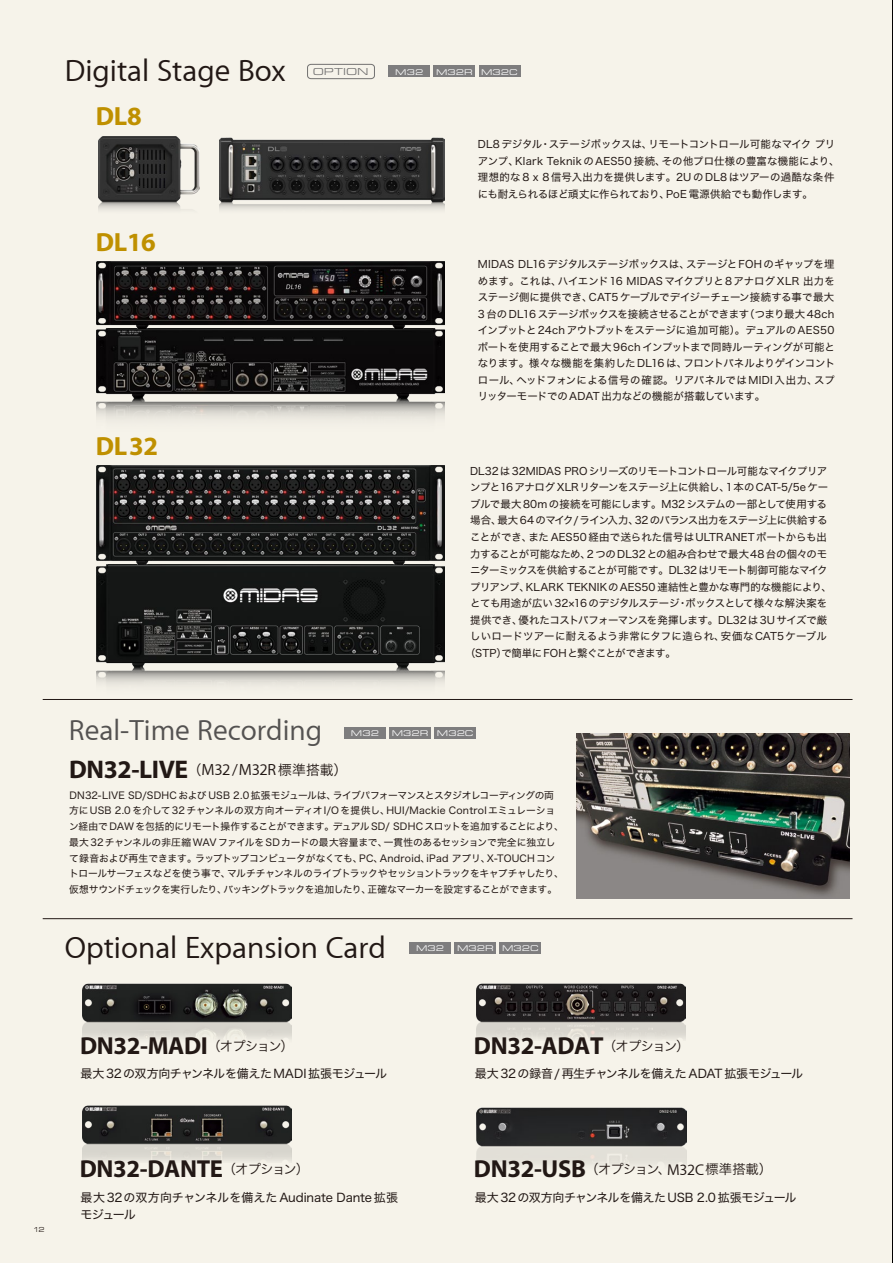
<style>
.page{position:relative;width:893px;height:1263px;background:#f6f3ea}
.page>*{position:absolute;margin:0;border:0;box-sizing:border-box;transform-origin:0 0}
.t1{font:31.35px "Myriad Apple Text";color:#221815}
.t2{font:29.55px "Myriad Apple Text";color:#545251}
.t3{font:700 26.4px "Myriad Pro";letter-spacing:-.015em;color:#bf9000}
.t4{font:700 25.5px "Myriad Pro";letter-spacing:-.015em;color:#221815}
.t5{font:700 24.6px "Myriad Pro";letter-spacing:-.015em;color:#221815}
.t6{font:13.35px "Hira Kaku Pro W3";letter-spacing:-.055em;color:#221815}
.t7{font:12px/16.5px "Hira Kaku Std W4";letter-spacing:-.02em;color:#221815}
.t8{font:12px "Hira Kaku Std W4";letter-spacing:-.04em;color:#221815}
.t9{font:10.5px "Eurostile Ext";color:#727171;scale:1.07 1}
.t10{font:10.35px/16.5px "Hira Kaku Std W4";letter-spacing:-.01em;color:#221815;text-align:justify}
.t11{font:10.35px "Hira Kaku Std W4";letter-spacing:-.03em;color:#221815}
.t12{font:10.35px "Hira Kaku Std W4";letter-spacing:-.05em;color:#221815}
.t13{font:10.35px "Hira Kaku Std W4";letter-spacing:-.045em;color:#221815}
.t14{font:10.35px "Hira Kaku Std W4";letter-spacing:.02em;color:#221815}
.t15{font:9.75px/15.8px "Hira Kaku Std W4";letter-spacing:-.02em;color:#221815}
.t16{font:8.55px "Eurostile Ext";color:#fff;scale:1.07 1}
.t17{font:7.5px "Eurostile Ext";color:#221815;scale:.9 1}
.s1{font-family:"Hira Kaku Pro W3";font-weight:400;font-size:13.8px}
.s2{font-family:"Myriad Apple Text";font-weight:400;font-size:16.35px}
.s3{font-family:"Hira Kaku Pro W3";font-weight:400;font-size:13.35px}
.s4{font-family:"Myriad Pro";font-weight:700;font-size:24.6px}
.s5{font-family:"Myriad Apple Text";font-size:15.75px}
</style>
<div class="page">
<img style="left:83px;top:983px;width:209px;height:56px">
<img style="left:82px;top:1105px;width:210px;height:58px">
<img style="left:477px;top:983px;width:209px;height:56px">
<div style="left:344px;top:727px;width:42px;height:11px;background:#7e7d7e"></div>
<div style="left:389px;top:727px;width:42px;height:11px;background:#7e7d7e"></div>
<div style="left:434px;top:727px;width:42px;height:11px;background:#7e7d7e"></div>
<div style="left:409px;top:942px;width:42px;height:12px;background:#7e7d7e"></div>
<div style="left:454px;top:942px;width:42px;height:12px;background:#7e7d7e"></div>
<div style="left:500px;top:942px;width:41px;height:12px;background:#7e7d7e"></div>
<img style="left:97px;top:465px;width:348px;height:220px">
<img style="left:97px;top:261px;width:348px;height:158px">
<div style="left:388px;top:66px;width:42px;height:11px;background:#7e7d7e"></div>
<div style="left:434px;top:66px;width:41px;height:11px;background:#7e7d7e"></div>
<div style="left:479px;top:66px;width:41px;height:11px;background:#7e7d7e"></div>
<div style="left:307px;top:64px;width:68px;height:15px;border:1px solid #727171;border-radius:3px"></div>
<hr style="left:43px;top:699px;width:809px;height:1px;background:#221815">
<hr style="left:43px;top:918px;width:809px;height:1px;background:#221815">
<img style="left:576px;top:733px;width:274px;height:165px">
<img style="left:477px;top:1107px;width:209px;height:58px">
<img style="left:219px;top:137px;width:226px;height:73px">
<img style="left:98px;top:137px;width:102px;height:73px">
<h1 class="t1" style="left:65px;top:51px;width:223px">Digital Stage Box</h1>
<p class="t9" style="left:313px;top:64px;width:54px">OPTION</p>
<p class="t16" style="left:395px;top:66px;width:28px">M32</p>
<p class="t16" style="left:436px;top:66px;width:78px">M32R M32C</p>
<h3 class="t3" style="left:96px;top:99px;width:47px">DL8</h3>
<h3 class="t3" style="left:96px;top:225px;width:61px">DL16</h3>
<h3 class="t3" style="left:96px;top:428px;width:64px">DL32</h3>
<p class="t10" style="left:478px;top:136px;width:363px;text-align:left">DL8 デジタル・ステージボックスは、リモートコントロール可能なマイク プリアンプ、Klark TeknikのAES50 接続、その他プロ仕様の豊富な機能により、理想的な8 x 8信号入出力を提供します。2UのDL8はツアーの過酷な条件にも耐えられるほど頑丈に作られており、PoE 電源供給でも動作します。</p>
<p class="t10" style="left:478px;top:256px;width:359px">MIDAS DL16デジタルステージボックスは、ステージとFOH のギャップを埋めます。これは、ハイエンド16 MIDASマイクプリと8アナログ XLR 出力をステージ側に提供でき、CAT5ケーブルでデイジーチェーン接続する事で最大3 台の DL16 ステージボックスを接続させることができます（つまり最大48chインプットと24chアウトプットをステージに追加可能）。デュアルのAES50ポートを使用することで最大 96ch インプットまで同時ルーティングが可能となります。様々な機能を集約した DL16 は、フロントパネルよりゲインコントロール、ヘッドフォンによる信号の確認。リアパネルではMIDI 入出力、スプリッターモードでのADAT 出力などの機能が搭載しています。</p>
<p class="t10" style="left:470px;top:463px;width:358px">DL32は 32MIDAS PROシリーズのリモートコントロール可能なマイクプリア</p>
<p class="t11" style="left:470px;top:480px;width:359px">ンプと16アナログ XLRリターンをステージ上に供給し、1本の CAT-5/5e ケー</p>
<p class="t10" style="left:470px;top:496px;width:358px">ブルで最大80mの接続を可能にします。M32システムの一部として使用する</p>
<p class="t12" style="left:470px;top:513px;width:359px">場合、最大 64 のマイク/ライン入力、32のバランス出力をステージ上に供給する</p>
<p class="t10" style="left:470px;top:529px;width:358px">ことができ、またAES50 経由で送られた信号はULTRANETポートからも出</p>
<p class="t10" style="left:470px;top:545px;width:358px">力することが可能なため、2つのDL32との組み合わせで最大48台の個々のモ</p>
<p class="t13" style="left:470px;top:562px;width:359px">ニターミックスを供給することが可能です。DL32はリモート制御可能なマイク</p>
<p class="t10" style="left:470px;top:578px;width:363px">プリアンプ、KLARK TEKNIKのAES50 連結性と豊かな専門的な機能により、</p>
<p class="t10" style="left:470px;top:595px;width:358px">とても用途が広い 32×16 のデジタルステージ・ボックスとして様々な解決案を</p>
<p class="t10" style="left:470px;top:611px;width:359px">提供でき、優れたコストパフォーマンスを発揮します。DL32は 3Uサイズで厳</p>
<p class="t14" style="left:470px;top:628px;width:358px">しいロードツアーに耐えるよう非常にタフに造られ、安価なCAT5ケーブル</p>
<p class="t10" style="left:465px;top:644px;width:212px">（STP）で簡単にFOHと繋ぐことができます。</p>
<h2 class="t2" style="left:69px;top:711px;width:255px">Real-Time Recording</h2>
<p class="t16" style="left:351px;top:727px;width:28px">M32</p>
<p class="t16" style="left:392px;top:727px;width:78px">M32R M32C</p>
<h3 class="t4" style="left:69px;top:753px;width:280px">DN32-LIVE<span class="s1">（</span><span class="s2">M32/M32R</span><span class="s1">標準搭載）</span></h3>
<p class="t15" style="left:69px;top:787px;width:496px">DN32-LIVE SD/SDHC および USB 2.0 拡張モジュールは、ライブパフォーマンスとスタジオレコーディングの両方にUSB 2.0を介して32チャンネルの双方向オーディオI/Oを提供し、HUI/Mackie Controlエミュレーション経由で DAW を包括的にリモート操作することができます。デュアル SD/ SDHC スロットを追加することにより、最大 32チャンネルの非圧縮 WAVファイルをSDカードの最大容量まで、一貫性のあるセッションで完全に独立して録音および再生できます。ラップトップコンピュータがなくても、PC、Android、iPad アプリ、X-TOUCHコントロールサーフェスなどを使う事で、マルチチャンネルのライブトラックやセッショントラックをキャプチャしたり、仮想サウンドチェックを実行したり、バッキングトラックを追加したり、正確なマーカーを設定することができます。</p>
<h1 class="t1" style="left:65px;top:928px;width:323px">Optional Expansion Card</h1>
<p class="t16" style="left:416px;top:942px;width:28px">M32</p>
<p class="t16" style="left:457px;top:942px;width:78px">M32R M32C</p>
<h3 class="t5" style="left:80px;top:1029px;width:215px">DN32-MADI<span class="s3">（オプション）</span></h3>
<h3 class="t5" style="left:474px;top:1029px;width:217px">DN32-ADAT<span class="s3">（オプション）</span></h3>
<p class="t7" style="left:81px;top:1065px;width:308px">最大 32の双方向チャンネルを備えたMADI 拡張モジュール</p>
<p class="t8" style="left:475px;top:1064px;width:330px">最大 32の録音/ 再生チャンネルを備えた ADAT 拡張モジュール</p>
<p class="t17" style="left:33px;top:1224px;width:14px">12</p>
<h3 class="t5" style="left:80px;top:1153px;width:231px">DN32-DANTE<span class="s3">（オプション）</span></h3>
<p class="t6" style="left:474px;top:1157px;width:300px"><span class="s4">DN32-USB</span>（オプション、<span class="s5">M32C</span>標準搭載）</p>
<p class="t7" style="left:81px;top:1189px;width:319px">最大32の双方向チャンネルを備えたAudinate Dante 拡張モジュール</p>
<p class="t7" style="left:475px;top:1189px;width:323px">最大32の双方向チャンネルを備えたUSB 2.0 拡張モジュール</p>
</div>
